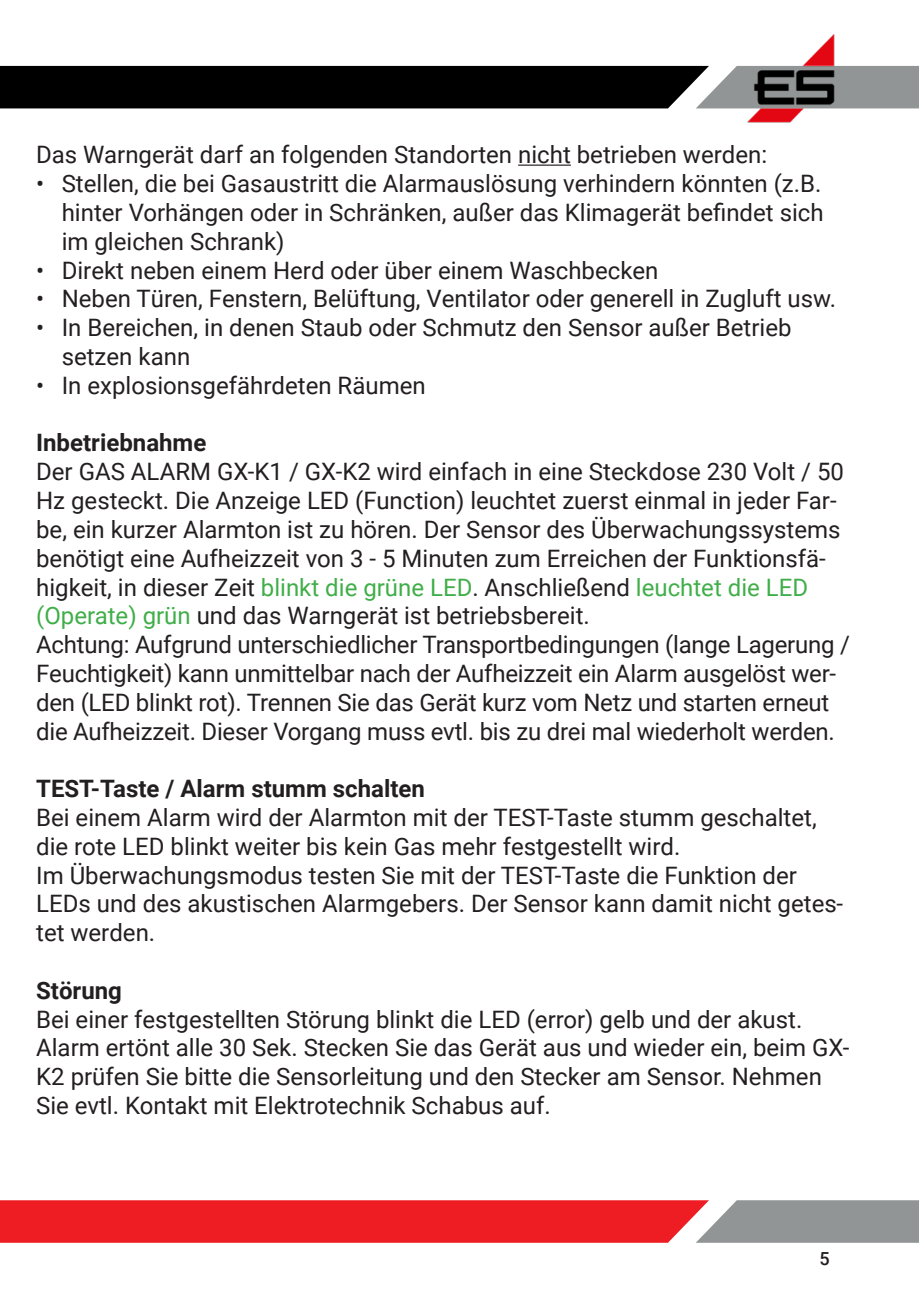
<style>
.page{position:relative;width:919px;height:1310px;background:#fff}
.page>*{position:absolute;margin:0;border:0;box-sizing:border-box;transform-origin:0 0}
.t1{font:24px/28.8px "Roboto";color:#231f20}
.t2{font:700 24px "Roboto";color:#231f20}
.t3{font:500 18px "Roboto";color:#231f20}
.s1{color:#40ae49}
</style>
<div class="page">
<svg style="left:0;top:66px;width:918px;height:42px;background:#1a1b1b"></svg>
<img style="left:743px;top:34px;width:99px;height:89px">
<svg style="left:0;top:1200px;width:918px;height:42px;background:#da3e43"></svg>
<hr style="left:518px;top:165px;width:53px;height:1px;background:#231f20">
<p class="t1" style="left:36px;top:140px;width:732px">Das Warngerät darf an folgenden Standorten nicht betrieben werden:</p>
<p class="t1" style="left:62px;top:168px;width:763px;text-align:justify;text-indent:-26px">ꞏ Stellen, die bei Gasaustritt die Alarmauslösung verhindern könnten (z.B. hinter Vorhängen oder in Schränken, außer das Klimagerät befindet sich im gleichen Schrank)</p>
<p class="t1" style="left:36px;top:255px;width:624px">ꞏ Direkt neben einem Herd oder über einem Waschbecken</p>
<p class="t1" style="left:36px;top:284px;width:801px">ꞏ Neben Türen, Fenstern, Belüftung, Ventilator oder generell in Zugluft usw.</p>
<p class="t1" style="left:62px;top:312px;width:731px;text-indent:-26px">ꞏ In Bereichen, in denen Staub oder Schmutz den Sensor außer Betrieb setzen kann</p>
<p class="t1" style="left:36px;top:370px;width:391px">ꞏ In explosionsgefährdeten Räumen</p>
<p class="t2" style="left:36px;top:426px;width:172px">Inbetriebnahme</p>
<p class="t1" style="left:36px;top:456px;width:809px">Der GAS ALARM GX-K1 / GX-K2 wird einfach in eine Steckdose 230 Volt / 50<br>Hz gesteckt. Die Anzeige LED (Function) leuchtet zuerst einmal in jeder Far&shy;be, ein kurzer Alarmton ist zu hören. Der Sensor des Überwachungssystems benötigt eine Aufheizzeit von 3 - 5 Minuten zum Erreichen der Funktionsfä&shy;higkeit, in dieser Zeit <span class="s1">blinkt die grüne LED</span>. Anschließend <span class="s1">leuchtet die LED (Operate) grün</span> und das Warngerät ist betriebsbereit.</p>
<p class="t1" style="left:36px;top:629px;width:815px">Achtung: Aufgrund unterschiedlicher Transportbedingungen (lange Lagerung / Feuchtigkeit) kann unmittelbar nach der Aufheizzeit ein Alarm ausgelöst wer&shy;den (LED blinkt rot). Trennen Sie das Gerät kurz vom Netz und starten erneut die Aufheizzeit. Dieser Vorgang muss evtl. bis zu drei mal wiederholt werden.</p>
<p class="t2" style="left:36px;top:772px;width:390px">TEST-Taste / Alarm stumm schalten</p>
<p class="t1" style="left:36px;top:802px;width:782px">Bei einem Alarm wird der Alarmton mit der TEST-Taste stumm geschaltet, die rote LED blinkt weiter bis kein Gas mehr festgestellt wird.</p>
<p class="t1" style="left:36px;top:860px;width:808px">Im Überwachungsmodus testen Sie mit der TEST-Taste die Funktion der<br>LEDs und des akustischen Alarmgebers. Der Sensor kann damit nicht getes&shy;tet werden.</p>
<p class="t2" style="left:36px;top:973px;width:87px">Störung</p>
<p class="t1" style="left:36px;top:1004px;width:814px">Bei einer festgestellten Störung blinkt die LED (error) gelb und der akust.<br>Alarm ertönt alle 30 Sek. Stecken Sie das Gerät aus und wieder ein, beim GX-K2 prüfen Sie bitte die Sensorleitung und den Stecker am Sensor. Nehmen Sie evtl. Kontakt mit Elektrotechnik Schabus auf.</p>
<p class="t3" style="left:819px;top:1246px;width:12px">5</p>
</div>
